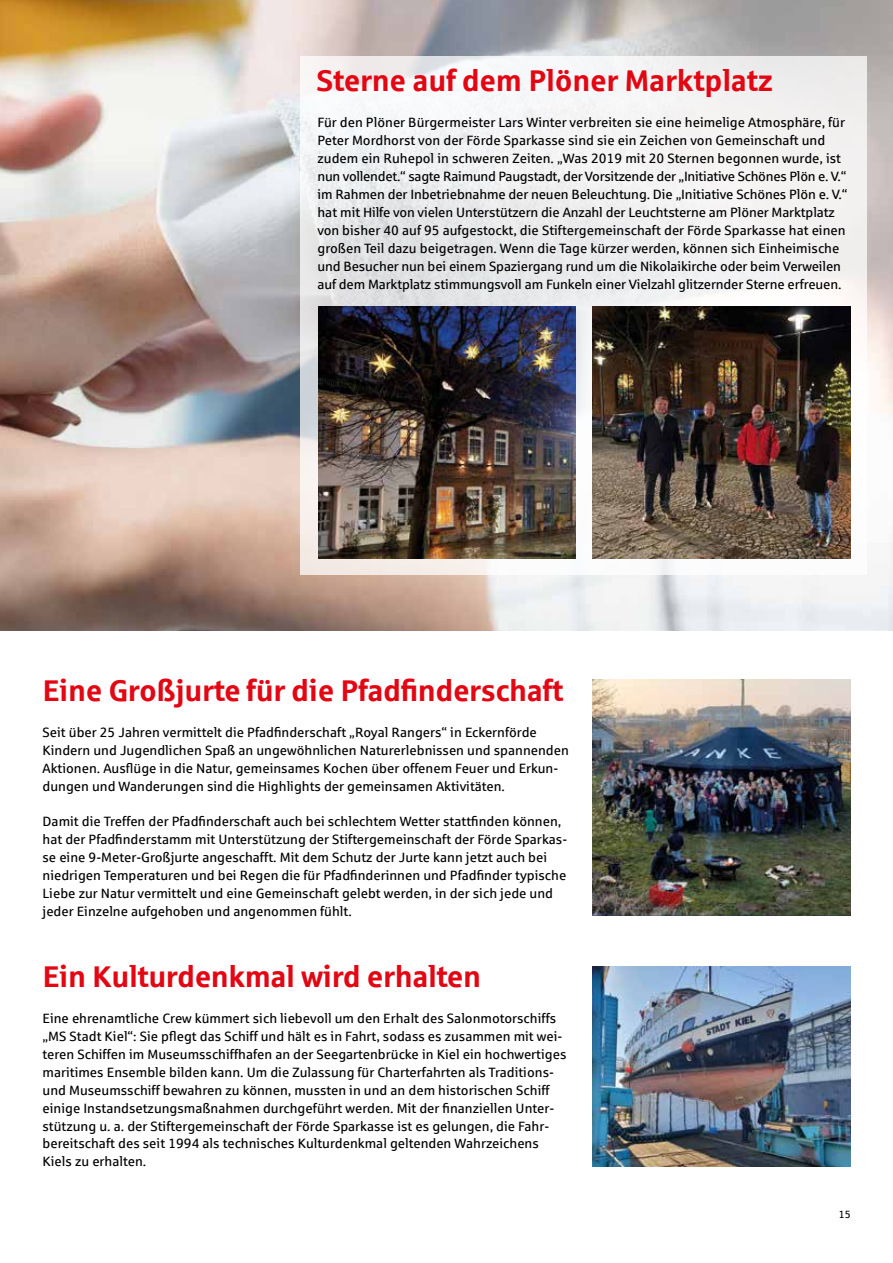
<style>
.page{position:relative;width:893px;height:1263px;background:#fff}
.page>*{position:absolute;margin:0;border:0;box-sizing:border-box;transform-origin:0 0}
.t1{font:700 30px "Sparkasse Rg";letter-spacing:-.015em;color:#e30613}
.t2{font:13.5px/18px "Sparkasse Rg";color:#000}
.t3{font:10.5px "Sparkasse Rg";color:#000}
</style>
<div class="page">
<img style="left:0;top:0;width:893px;height:631px">
<svg style="left:300px;top:56px;width:567px;height:519px;fill:#f2f1f1"></svg>
<img style="left:318px;top:306px;width:257px;height:252px">
<img style="left:592px;top:679px;width:258px;height:237px">
<img style="left:592px;top:966px;width:258px;height:201px">
<img style="left:592px;top:306px;width:258px;height:252px">
<h1 class="t1" style="left:316px;top:62px;width:458px">Sterne auf dem Plöner Marktplatz</h1>
<p class="t2" style="left:317px;top:113px;width:532px">Für den Plöner Bürgermeister Lars Winter verbreiten sie eine heimelige Atmosphäre, für Peter Mordhorst von der Förde Sparkasse sind sie ein Zeichen von Gemeinschaft und zudem ein Ruhepol in schweren Zeiten. „Was 2019 mit 20 Sternen begonnen wurde, ist nun vollendet.“ sagte Raimund Paugstadt, der Vorsitzende der „Initiative Schönes Plön e. V.“ im Rahmen der Inbetriebnahme der neuen Beleuchtung. Die „Initiative Schönes Plön e. V.“ hat mit Hilfe von vielen Unterstützern die Anzahl der Leuchtsterne am Plöner Marktplatz von bisher 40 auf 95 aufgestockt, die Stiftergemeinschaft der Förde Sparkasse hat einen großen Teil dazu beigetragen. Wenn die Tage kürzer werden, können sich Einheimische und Besucher nun bei einem Spaziergang rund um die Nikolaikirche oder beim Verweilen auf dem Marktplatz stimmungsvoll am Funkeln einer Vielzahl glitzernder Sterne erfreuen.</p>
<h1 class="t1" style="left:43px;top:671px;width:523px">Eine Großjurte für die Pfadfinderschaft</h1>
<p class="t2" style="left:43px;top:723px;width:528px">Seit über 25 Jahren vermittelt die Pfadfinderschaft „Royal Rangers“ in Eckernförde Kindern und Jugendlichen Spaß an ungewöhnlichen Naturerlebnissen und spannenden Aktionen. Ausflüge in die Natur, gemeinsames Kochen über offenem Feuer und Erkun&shy;dungen und Wanderungen sind die Highlights der gemeinsamen Aktivitäten.</p>
<p class="t2" style="left:43px;top:812px;width:526px">Damit die Treffen der Pfadfinderschaft auch bei schlechtem Wetter stattfinden können, hat der Pfadfinderstamm mit Unterstützung der Stiftergemeinschaft der Förde Sparkas&shy;se eine 9-Meter-Großjurte angeschafft. Mit dem Schutz der Jurte kann jetzt auch bei niedrigen Temperaturen und bei Regen die für Pfadfinderinnen und Pfadfinder typische Liebe zur Natur vermittelt und eine Gemeinschaft gelebt werden, in der sich jede und jeder Einzelne aufgehoben und angenommen fühlt.</p>
<h1 class="t1" style="left:43px;top:957px;width:440px">Ein Kulturdenkmal wird erhalten</h1>
<p class="t2" style="left:43px;top:1009px;width:525px">Eine ehrenamtliche Crew kümmert sich liebevoll um den Erhalt des Salonmotorschiffs „MS Stadt Kiel“: Sie pflegt das Schiff und hält es in Fahrt, sodass es zusammen mit wei&shy;teren Schiffen im Museumsschiffhafen an der Seegartenbrücke in Kiel ein hochwertiges maritimes Ensemble bilden kann. Um die Zulassung für Charterfahrten als Traditions&shy;und Museumsschiff bewahren zu können, mussten in und an dem historischen Schiff einige Instandsetzungsmaßnahmen durchgeführt werden. Mit der finanziellen Unter&shy;stützung u. a. der Stiftergemeinschaft der Förde Sparkasse ist es gelungen, die Fahr&shy;bereitschaft des seit 1994 als technisches Kulturdenkmal geltenden Wahrzeichens Kiels zu erhalten.</p>
<p class="t3" style="left:839px;top:1208px;width:14px">15</p>
</div>
